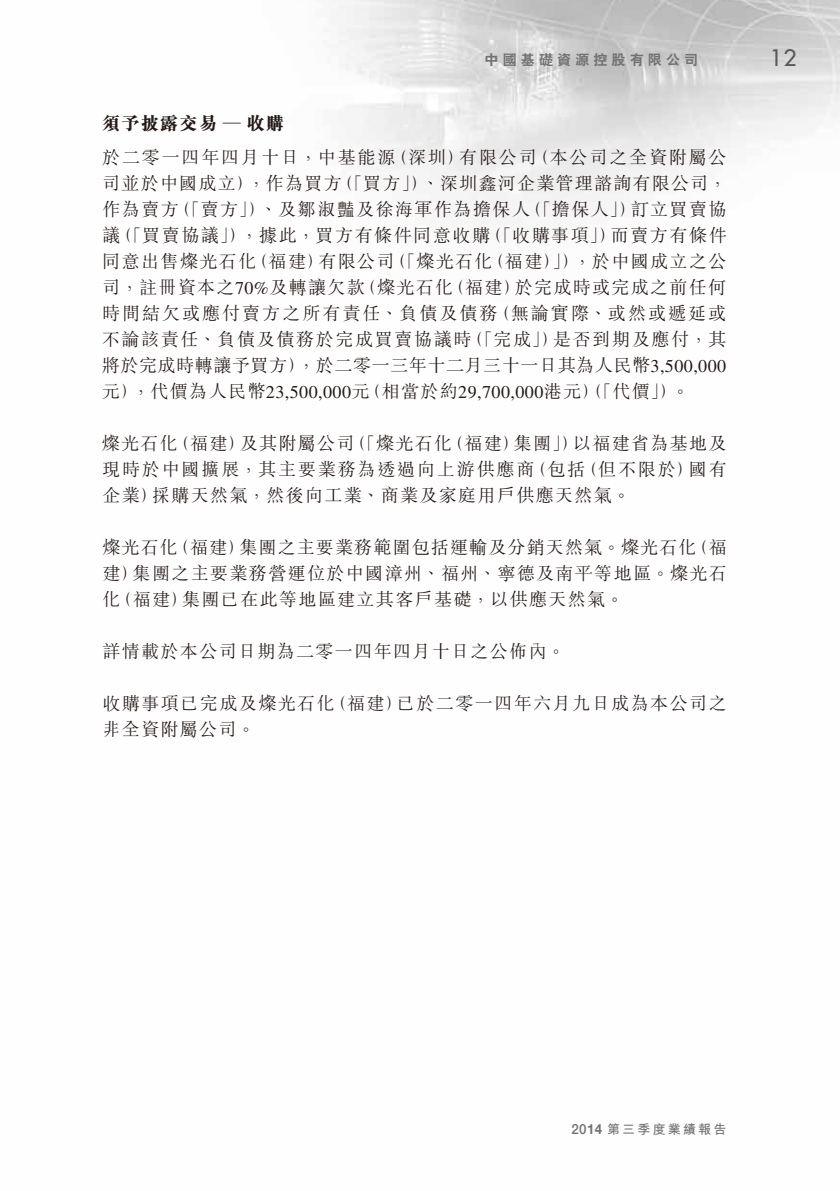
<style>
.page{position:relative;width:840px;height:1191px;background:#fff}
.page>*{position:absolute;margin:0;border:0;box-sizing:border-box;transform-origin:0 0}
.t1{font:500 22px "Futura Std";color:#595857}
.t2{font:300 18px/26px "M Sung HK";letter-spacing:.075em;color:#231916}
.t3{font:300 18px "M Sung HK";letter-spacing:.03em;color:#231916}
.t4{font:300 18px "M Sung HK";letter-spacing:.11em;color:#231916}
.t5{font:18px "Times LT Std";letter-spacing:.025em;color:#231916}
.t6{font:300 18px "M Sung HK";letter-spacing:.1em;color:#231916}
.t7{font:800 18px "M Sung HK";letter-spacing:.075em;color:#231916}
.t8{font:800 14px "C Hei 2 HK";letter-spacing:.295em;color:#727272}
.t9{font:700 13px "M Hei HK";letter-spacing:.17em;color:#727272}
.s1{font-family:"Times LT Std";font-weight:400}
.s2{font-family:"M Sung HK";font-weight:300}
.s3{font-family:"Helvetica Neue LT Std";font-weight:500;font-size:14px}
.s4{font-family:"Helvetica Neue LT Std";font-size:14px}
</style>
<div class="page">
<img style="left:323px;top:0;width:516px;height:213px">
<p class="t7" style="left:102px;top:110px;width:183px">須予披露交易 — 收購</p>
<p class="t8" style="left:484px;top:50px;width:215px">中國基礎資源控股有限公司</p>
<p class="t6" style="left:531px;top:145px;width:197px">（本公司之全資附屬公</p>
<p class="t2" style="left:335px;top:144px;width:392px;text-indent:-233px">於二零一四年四月十日，中基能源<br>（「買方」）、深圳鑫河企業管理諮詢有限公司，</p>
<p class="t2" style="left:459px;top:144px;width:79px">有限公司</p>
<p class="t2" style="left:389px;top:144px;width:76px">（深圳）</p>
<p class="t2" style="left:247px;top:170px;width:96px">，作為買方</p>
<p class="t2" style="left:102px;top:170px;width:153px">司並於中國成立）</p>
<p class="t2" style="left:102px;top:196px;width:78px">作為賣方</p>
<p class="t2" style="left:173px;top:196px;width:358px">（「賣方」）、及鄒淑豔及徐海軍作為擔保人</p>
<p class="t2" style="left:523px;top:196px;width:114px">（「擔保人」）</p>
<p class="t2" style="left:630px;top:196px;width:97px">訂立買賣協</p>
<p class="t2" style="left:102px;top:222px;width:19px">議</p>
<p class="t2" style="left:114px;top:222px;width:134px">（「買賣協議」）</p>
<p class="t2" style="left:610px;top:222px;width:117px">而賣方有條件</p>
<p class="t2" style="left:240px;top:222px;width:251px">，據此，買方有條件同意收購</p>
<p class="t2" style="left:484px;top:222px;width:134px">（「收購事項」）</p>
<p class="t2" style="left:102px;top:248px;width:155px">同意出售燦光石化</p>
<p class="t2" style="left:250px;top:248px;width:76px">（福建）</p>
<p class="t2" style="left:318px;top:248px;width:78px">有限公司</p>
<p class="t2" style="left:388px;top:248px;width:106px">（「燦光石化</p>
<p class="t2" style="left:486px;top:248px;width:95px">（福建）」）</p>
<p class="t2" style="left:573px;top:248px;width:154px">，於中國成立之公</p>
<p class="t2" style="left:358px;top:274px;width:96px">（燦光石化</p>
<p class="t2" style="left:514px;top:274px;width:213px">於完成時或完成之前任何</p>
<p class="t2" style="left:102px;top:274px;width:264px">司，註冊資本之<span class="s1">70%</span>及轉讓欠款</p>
<p class="t2" style="left:446px;top:274px;width:76px">（福建）</p>
<p class="t4" style="left:102px;top:301px;width:397px">時間結欠或應付賣方之所有責任、負債及債務</p>
<p class="t4" style="left:492px;top:301px;width:235px">（無論實際、或然或遞延或</p>
<p class="t2" style="left:553px;top:325px;width:174px">是否到期及應付，其</p>
<p class="t2" style="left:102px;top:325px;width:371px">不論該責任、負債及債務於完成買賣協議時</p>
<p class="t3" style="left:102px;top:353px;width:625px">將於完成時轉讓予買方，）於二零一三年十二月三十一日其為人民幣<span class="s1">3,500,000</span></p>
<p class="t2" style="left:671px;top:377px;width:19px">。</p>
<p class="t2" style="left:465px;top:325px;width:95px">（「完成」）</p>
<p class="t5" style="left:132px;top:382px;width:239px"><span class="s2">，代價為人民幣</span>23,500,000<span class="s2">元</span></p>
<p class="t2" style="left:363px;top:377px;width:316px">（相當於約<span class="s1">29,700,000</span>港元）（「代價 (「</p>
<p class="t2" style="left:102px;top:377px;width:38px">元）</p>
<p class="t2" style="left:102px;top:429px;width:77px">燦光石化</p>
<p class="t2" style="left:348px;top:429px;width:105px">（「燦光石化</p>
<p class="t2" style="left:572px;top:430px;width:155px">以福建省為基地及</p>
<p class="t2" style="left:239px;top:429px;width:116px">及其附屬公司</p>
<p class="t2" style="left:513px;top:429px;width:67px">集團」）</p>
<p class="t2" style="left:172px;top:429px;width:76px">（福建）</p>
<p class="t2" style="left:445px;top:429px;width:76px">（福建）</p>
<p class="t2" style="left:152px;top:456px;width:479px;text-indent:-50px">現時於中國擴展，其主要業務為透過向上游供應商<br>採購天然氣，然後向工業、商業及家庭用戶供應天然氣。</p>
<p class="t2" style="left:579px;top:456px;width:116px">（但不限於）</p>
<p class="t2" style="left:528px;top:456px;width:58px">（包括</p>
<p class="t2" style="left:102px;top:482px;width:57px">企業）</p>
<p class="t2" style="left:688px;top:456px;width:39px">國有</p>
<p class="t2" style="left:132px;top:534px;width:595px;text-indent:-30px">燦光石化<br>集團之主要業務營運位於中國漳州、福州、寧德及南平等地區。燦光石</p>
<p class="t2" style="left:239px;top:534px;width:458px">集團之主要業務範圍包括運輸及分銷天然氣。燦光石化</p>
<p class="t2" style="left:171px;top:534px;width:76px">（福建）</p>
<p class="t2" style="left:690px;top:534px;width:38px">（福</p>
<p class="t2" style="left:102px;top:560px;width:38px">建）</p>
<p class="t2" style="left:182px;top:586px;width:443px">集團已在此等地區建立其客戶基礎，以供應天然氣。</p>
<p class="t2" style="left:114px;top:586px;width:76px">（福建）</p>
<p class="t2" style="left:102px;top:586px;width:19px">化</p>
<p class="t2" style="left:102px;top:638px;width:464px">詳情載於本公司日期為二零一四年四月十日之公佈內。</p>
<p class="t2" style="left:397px;top:690px;width:331px">已於二零一四年六月九日成為本公司之</p>
<p class="t2" style="left:102px;top:690px;width:234px">收購事項已完成及燦光石化非全資附屬公司。</p>
<p class="t2" style="left:328px;top:690px;width:76px">（福建）</p>
<p class="t1" style="left:769px;top:45px;width:28px">12</p>
<p class="t9" style="left:571px;top:1120px;width:156px"><span class="s3">20</span><span class="s4">14</span> 第三季度業績報告</p>
</div>
